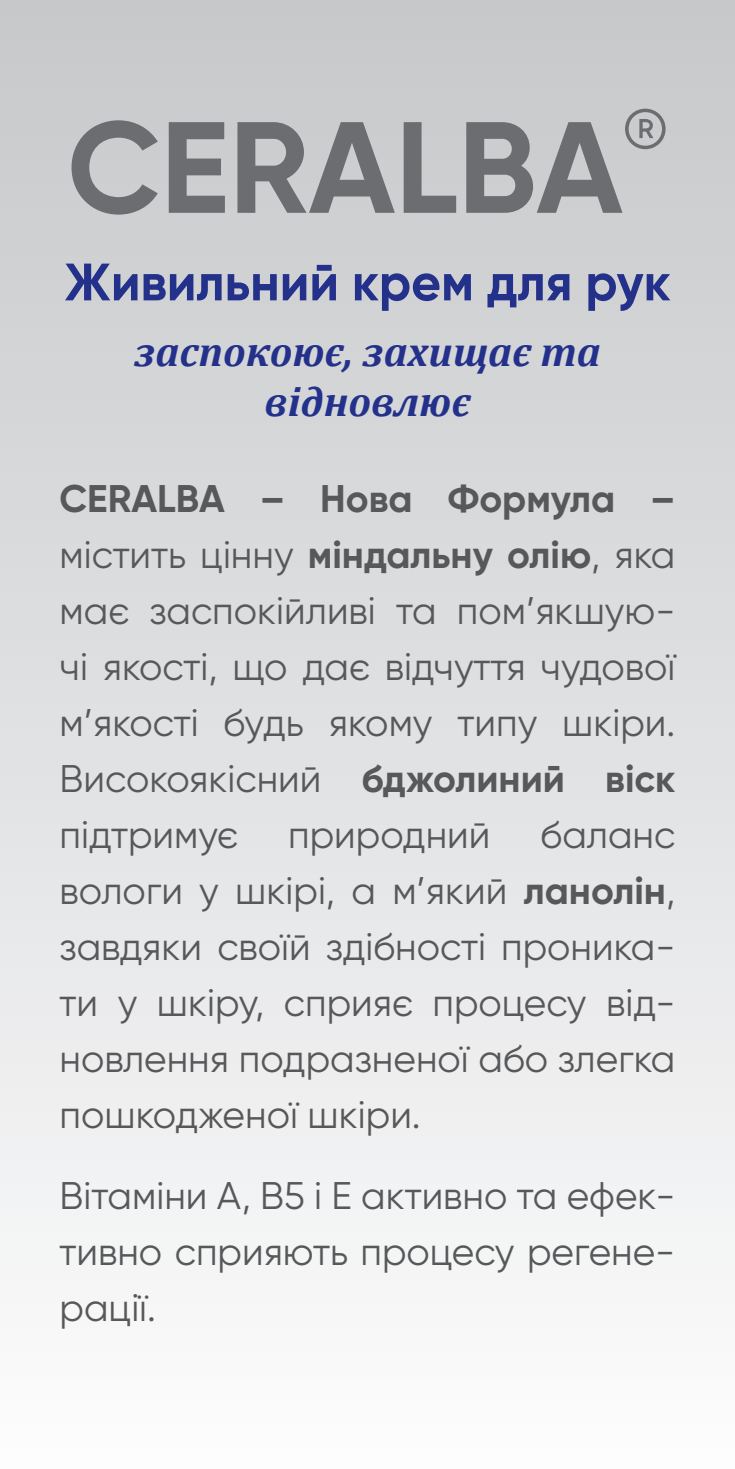
<style>
.page{position:relative;width:735px;height:1469px;background:#fff}
.page>*{position:absolute;margin:0;border:0;box-sizing:border-box;transform-origin:0 0}
.t1{font:700 129.5px "Gilroy Two";color:#6c6d70}
.t2{font:53.2px "Gilroy Two";color:#6c6d70}
.t3{font:700 52.5px "Gilroy Two";color:#24318b}
.t4{font:italic 700 42px/50.4px "Cambria";color:#24318b;text-align:center}
.t5{font:38.5px/56px "Gilroy Two";color:#57585a;text-align:justify}
.s1{font-weight:700}
</style>
<div class="page">
<div style="left:0;top:0;width:734px;height:1468px;background:linear-gradient(to bottom,#c6c7ca,#fcfcfd)"></div>
<h1 class="t1" style="left:67px;top:86px;width:557px">CERALBA</h1>
<h2 class="t2" style="left:622px;top:96px;width:46px">®</h2>
<h3 class="t3" style="left:64px;top:249px;width:607px">Живильний крем для рук</h3>
<p class="t4" style="left:134px;top:325px;width:468px">заспокоює, захищає та відновлює</p>
<p class="t5" style="left:60px;top:470px;width:617px"><span class="s1">CERALBA – Нова Формула – </span>містить цінну <span class="s1">міндальну олію</span>, яка має заспокійливі та пом’якшую&shy;чі якості, що дає відчуття чудової м’якості будь якому типу шкіри.<br>Високоякісний <span class="s1">бджолиний віск </span>підтримує</p>
<p class="t5" style="left:60px;top:806px;width:617px;text-indent:480px">баланс вологи у шкірі, а м’який <span class="s1">ланолін</span>, завдяки своїй здібності проника&shy;ти у шкіру, сприяє процесу від&shy;новлення подразненої або злегка пошкодженої шкіри.</p>
<p class="t5" style="left:288px;top:806px;width:204px">природний</p>
<p class="t5" style="left:60px;top:1167px;width:617px">Вітаміни А, В5 і Е активно та ефек&shy;тивно сприяють процесу регене&shy;рації.</p>
</div>
